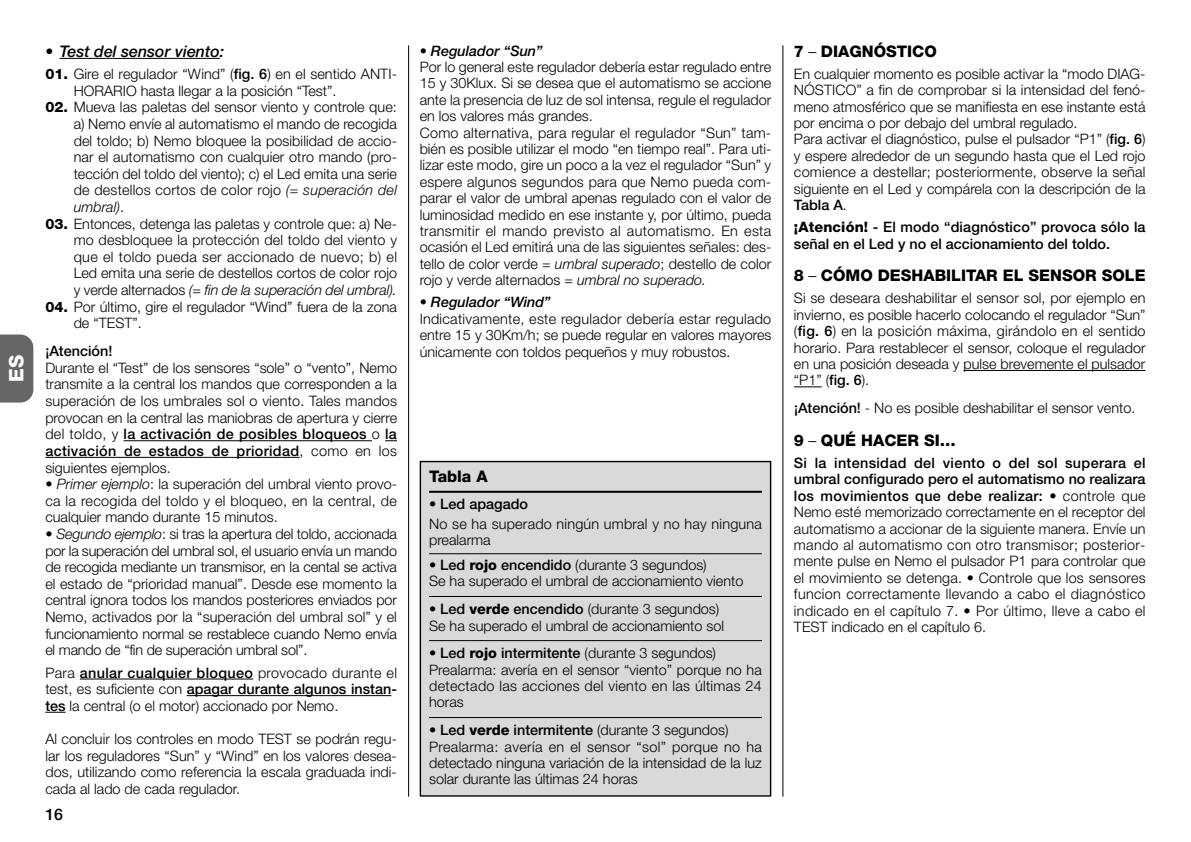
<style>
.page{position:relative;width:1191px;height:842px;background:#fff}
.page>*{position:absolute;margin:0;border:0;box-sizing:border-box;transform-origin:0 0}
.t1{font:800 20px "Helvetica Neue";color:#fff}
.t2{font:800 16px "Helvetica Neue";color:#000}
.t3{font:italic 500 16px "Helvetica Neue";color:#000}
.t4{font:500 16px "Helvetica Neue";color:#000}
.t5{font:300 14.4px/16.4px "Helvetica Neue";color:#000;text-align:justify}
.t6{font:500 14.4px/16.4px "Helvetica Neue";color:#000}
.t7{font:italic 500 14.4px "Helvetica Neue";color:#000}
.s1{font-weight:800}
.s2{font-weight:500}
.s3{font-style:italic}
.s4{font-weight:300}
</style>
<div class="page">
<div style="left:0;top:334px;width:33px;height:69px;background:#666"></div>
<hr style="left:408px;top:45px;width:1px;height:752px;background:#000">
<hr style="left:782px;top:45px;width:1px;height:752px;background:#000">
<hr style="left:60px;top:58px;width:160px;height:1px;background:#000">
<hr style="left:124px;top:440px;width:248px;height:1px;background:#000">
<svg style="left:385px;top:440px;width:12px;height:1px"></svg>
<hr style="left:45px;top:457px;width:254px;height:1px;background:#000">
<hr style="left:80px;top:679px;width:173px;height:1px;background:#000">
<hr style="left:187px;top:695px;width:204px;height:1px;background:#000">
<svg style="left:45px;top:712px;width:21px;height:1px"></svg>
<hr style="left:963px;top:370px;width:182px;height:1px;background:#000">
<svg style="left:794px;top:386px;width:27px;height:1px"></svg>
<div style="left:421px;top:462px;width:349px;height:333px;background:#d9d9d9"></div>
<div style="left:420px;top:461px;width:351px;height:336px;border:1px solid #000"></div>
<hr style="left:429px;top:491px;width:333px;height:2px;background:#000">
<hr style="left:429px;top:553px;width:333px;height:1px;background:#000">
<hr style="left:429px;top:596px;width:333px;height:1px;background:#000">
<hr style="left:429px;top:640px;width:333px;height:1px;background:#000">
<hr style="left:429px;top:717px;width:333px;height:1px;background:#000">
<h1 class="t1" style="left:9px;top:382px;width:29px;rotate:-90deg">ES</h1>
<p class="t3" style="left:45px;top:45px;width:180px">• Test del sensor viento:</p>
<p class="t5" style="left:74px;top:67px;width:325px;text-indent:-28px"><span class="s1">01.</span> Gire el regulador “Wind” (<span class="s2">fig. 6</span>) en el sentido ANTI-<br>HORARIO hasta llegar a la posición “Test”.</p>
<p class="t5" style="left:74px;top:100px;width:325px;text-indent:-28px"><span class="s1">02.</span> Mueva las paletas del sensor viento y controle que: a) Nemo envíe al automatismo el mando de recogida del toldo; b) Nemo bloquee la posibilidad de accio&shy;nar el automatismo con cualquier otro mando (pro&shy;tección del toldo del viento); c) el Led emita una serie de destellos cortos de color rojo <span class="s3">(= superación del umbral)</span>.</p>
<p class="t5" style="left:74px;top:216px;width:325px;text-indent:-28px"><span class="s1">03.</span> Entonces, detenga las paletas y controle que: a) Ne - mo desbloquee la protección del toldo del viento y que el toldo pueda ser accionado de nuevo; b) el Led emita una serie de destellos cortos de color rojo y verde alternados <span class="s3">(= fin de la superación del umbral).</span></p>
<p class="t5" style="left:74px;top:300px;width:325px;text-indent:-28px"><span class="s1">04.</span> Por último, gire el regulador “Wind” fuera de la zona de “TEST”.</p>
<p class="t6" style="left:45px;top:344px;width:68px">¡Atención!</p>
<p class="t5" style="left:45px;top:361px;width:353px">Durante el “Test” de los sensores “sole” o “vento”, Nemo transmite a la central los mandos que corresponden a la superación de los umbrales sol o viento. Tales mandos provocan en la central las maniobras de apertura y cierre del toldo, y <span class="s2">la activación de posibles bloqueos</span> o <span class="s2">la activación de estados de prioridad</span>, como en los siguientes ejemplos.</p>
<p class="t5" style="left:45px;top:477px;width:353px">• <span class="s3">Primer ejemplo</span>: la superación del umbral viento provo&shy;ca la recogida del toldo y el bloqueo, en la central, de cualquier mando durante 15 minutos.</p>
<p class="t5" style="left:45px;top:527px;width:353px">• <span class="s3">Segundo ejemplo</span>: si tras la apertura del toldo, accionada por la superación del umbral sol, el usuario envía un mando de recogida mediante un transmisor, en la cental se activa el estado de “prioridad manual”. Desde ese mo mento la central ignora todos los mandos posteriores enviados por Nemo, activados por la “superación del umbral sol” y el funcionamiento normal se restablece cuando Nemo envía el mando de “fin de superación umbral sol”.</p>
<p class="t5" style="left:45px;top:665px;width:353px">Para <span class="s2">anular cualquier bloqueo</span> provocado durante el test, es suficiente con <span class="s2">apagar durante algunos instan&shy;tes</span> la central (o el motor) accionado por Nemo.</p>
<p class="t5" style="left:45px;top:732px;width:353px">Al concluir los controles en modo TEST se podrán regu&shy;lar los reguladores “Sun” y “Wind” en los valores desea&shy;dos, utilizando como referencia la escala graduada indi&shy;cada al lado de cada regulador.</p>
<p class="t4" style="left:45px;top:809px;width:19px">16</p>
<p class="t7" style="left:420px;top:45px;width:124px">• Regulador “Sun”</p>
<p class="t5" style="left:420px;top:60px;width:353px;text-align:left">Por lo general este regulador debería estar regulado entre 15 y 30Klux. Si se desea que el automatismo se accione ante la presencia de luz de sol intensa, regule el regulador en los valores más grandes.<br>Como alternativa, para regular el regulador “Sun” tam&shy;bién es posible utilizar el modo “en tiempo real”. Para uti&shy;lizar este modo, gire un poco a la vez el regulador “Sun” y espere algunos segundos para que Nemo pueda com&shy;parar el valor de umbral apenas regulado con el valor de luminosidad medido en ese instante y, por último, pueda transmitir el mando previsto al automatismo. En esta ocasión el Led emitirá una de las siguientes señales: des&shy;tello de color verde = <span class="s3">umbral superado</span>; destello de color rojo y verde alternados = <span class="s3">umbral no superado.</span></p>
<p class="t7" style="left:420px;top:297px;width:132px">• Regulador “Wind”</p>
<p class="t5" style="left:420px;top:312px;width:353px">Indicativamente, este regulador debería estar regulado entre 15 y 30Km/h; se puede regular en valores mayores únicamente con toldos pequeños y muy robustos.</p>
<p class="t2" style="left:429px;top:470px;width:60px">Tabla A</p>
<p class="t6" style="left:429px;top:497px;width:100px">• Led apagado</p>
<p class="t5" style="left:429px;top:517px;width:334px">No se ha superado ningún umbral y no hay ninguna prealarma</p>
<p class="t5" style="left:429px;top:558px;width:316px"><span class="s2">• Led</span> <span class="s1">rojo</span> <span class="s2">encendido</span> (durante 3 segundos)<br>Se ha superado el umbral de accionamiento viento</p>
<p class="t5" style="left:429px;top:602px;width:296px"><span class="s2">• Led</span> <span class="s1">verde</span> <span class="s2">encendido</span> (durante 3 segundos)<br>Se ha superado el umbral de accionamiento sol</p>
<p class="t5" style="left:429px;top:646px;width:334px;text-align:left"><span class="s2">• Led</span> <span class="s1">rojo</span> <span class="s2">intermitente</span> (durante 3 segundos)<br>Prealarma: avería en el sensor “viento” porque no ha detectado las acciones del viento en las últimas 24 horas</p>
<p class="t5" style="left:429px;top:723px;width:334px;text-align:left"><span class="s2">• Led</span> <span class="s1">verde</span> <span class="s2">intermitente</span> (durante 3 segundos)<br>Prealarma: avería en el sensor “sol” porque no ha detectado ninguna variación de la intensidad de la luz solar durante las últimas 24 horas</p>
<p class="t2" style="left:794px;top:45px;width:144px">7 <span class="s4">–</span> DIAGNÓSTICO</p>
<p class="t5" style="left:794px;top:67px;width:353px;text-align:left">En cualquier momento es posible activar la “modo DIAG-NÓSTICO” a fin de comprobar si la intensidad del fenó&shy;meno atmosférico que se manifiesta en ese instante está por encima o por debajo del umbral regulado.<br>Para activar el diagnóstico, pulse el pulsador “P1” (<span class="s2">fig. 6</span>) y espere alrededor de un segundo hasta que el Led rojo comience a destellar; posteriormente, observe la señal siguiente en el Led y compárela con la descripción de la <span class="s2">Tabla A</span>.</p>
<p class="t6" style="left:794px;top:220px;width:353px"><span class="s1">¡Atención!</span> - El modo “diagnóstico” provoca sólo la señal en el Led y no el accionamiento del toldo.</p>
<p class="t2" style="left:794px;top:270px;width:353px">8 <span class="s4">–</span> CÓMO DESHABILITAR EL SENSOR SOLE</p>
<p class="t5" style="left:794px;top:291px;width:353px">Si se deseara deshabilitar el sensor sol, por ejemplo en invierno, es posible hacerlo colocando el regulador “Sun” (<span class="s2">fig. 6</span>) en la posición máxima, girándolo en el sentido horario. Para restablecer el sensor, coloque el regulador en una posición deseada y pulse brevemente el pulsador “P1” (<span class="s2">fig. 6</span>).</p>
<p class="t5" style="left:794px;top:401px;width:343px"><span class="s2">¡Atención!</span> - No es posible deshabilitar el sensor vento.</p>
<p class="t2" style="left:794px;top:434px;width:163px">9 <span class="s4">–</span> QUÉ HACER SI…</p>
<p class="t5" style="left:794px;top:456px;width:353px"><span class="s2">Si la intensidad del viento o del sol superara el umbral configurado pero el automatismo no re alizara los movimientos que debe realizar: •</span> controle que Nemo esté memorizado correctamente en el receptor del automatismo a accionar de la siguiente manera. Envíe un mando al automatismo con otro transmisor; posterior&shy;mente pulse en Nemo el pulsador P1 para controlar que el movimiento se detenga. • Controle que los sensores funcion correctamente llevando a cabo el diagnóstico indicado en el capítulo 7. • Por último, lleve a cabo el TEST indicado en el capítulo 6.</p>
</div>
